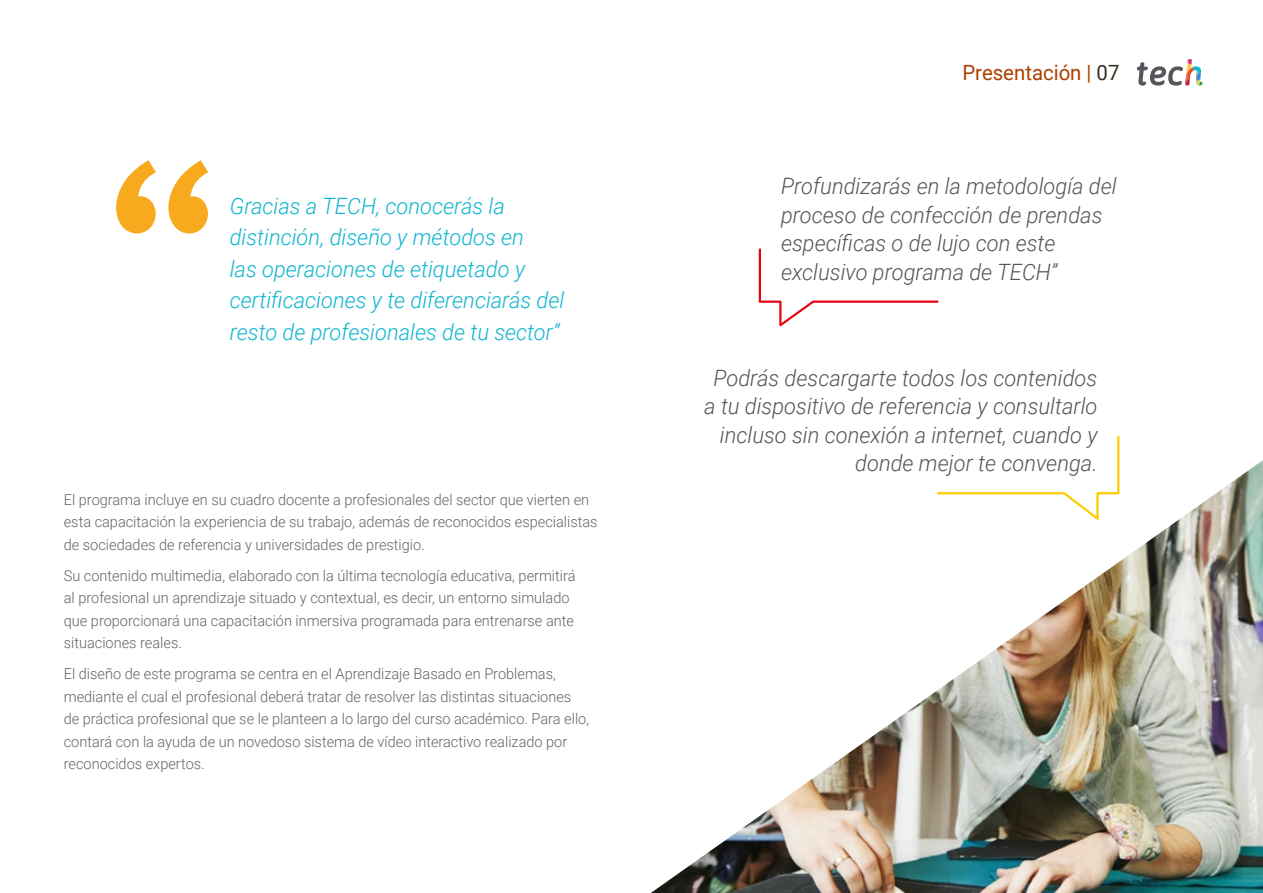
<style>
.page{position:relative;width:1263px;height:893px;background:#fff}
.page>*{position:absolute;margin:0;border:0;box-sizing:border-box;transform-origin:0 0}
.t1{font:italic 300 22.5px/28.5px "Roboto";color:#52555b;text-align:right}
.t2{font:italic 300 22.5px/31.5px "Roboto";color:#0fb6cf}
.t3{font:21px "Roboto";color:#ae4000}
.t4{font:300 15px/22.5px "Roboto";color:#61646a}
.s1{color:#312e20}
</style>
<div class="page">
<svg style="left:116px;top:160px;width:92px;height:73px"></svg>
<svg style="left:1117px;top:436px;width:3px;height:24px"></svg>
<svg style="left:758px;top:248px;width:181px;height:79px"></svg>
<svg style="left:1137px;top:59px;width:65px;height:27px"></svg>
<img style="left:651px;top:460px;width:612px;height:433px">
<h1 class="t2" style="left:230px;top:189px;width:336px">Gracias a TECH, conocerás la distinción, diseño y métodos en<br>las operaciones de etiquetado y certificaciones y te diferenciarás del resto de profesionales de tu sector”</h1>
<p class="t4" style="left:64px;top:488px;width:535px">El programa incluye en su cuadro docente a profesionales del sector que vierten en esta capacitación la experiencia de su trabajo, además de reconocidos especialistas de sociedades de referencia y universidades de prestigio.</p>
<p class="t4" style="left:64px;top:564px;width:513px">Su contenido multimedia, elaborado con la última tecnología educativa, permitirá al profesional un aprendizaje situado y contextual, es decir, un entorno simulado que proporcionará una capacitación inmersiva programada para entrenarse ante situaciones reales.</p>
<p class="t4" style="left:64px;top:662px;width:527px">El diseño de este programa se centra en el Aprendizaje Basado en Problemas, mediante el cual el profesional deberá tratar de resolver las distintas situaciones de práctica profesional que se le planteen a lo largo del curso académico. Para ello, contará con la ayuda de un novedoso sistema de vídeo interactivo realizado por reconocidos expertos.</p>
<h2 class="t3" style="left:962px;top:57px;width:159px">Presentación | <span class="s1">07</span></h2>
<h1 class="t1" style="left:781px;top:171px;width:337px;text-align:left">Profundizarás en la metodología del proceso de confección de prendas específicas o de lujo con este exclusivo programa de TECH”</h1>
<h1 class="t1" style="left:704px;top:363px;width:395px">Podrás descargarte todos los contenidos a tu dispositivo de referencia y consultarlo incluso sin conexión a internet, cuando y donde mejor te convenga.</h1>
</div>
